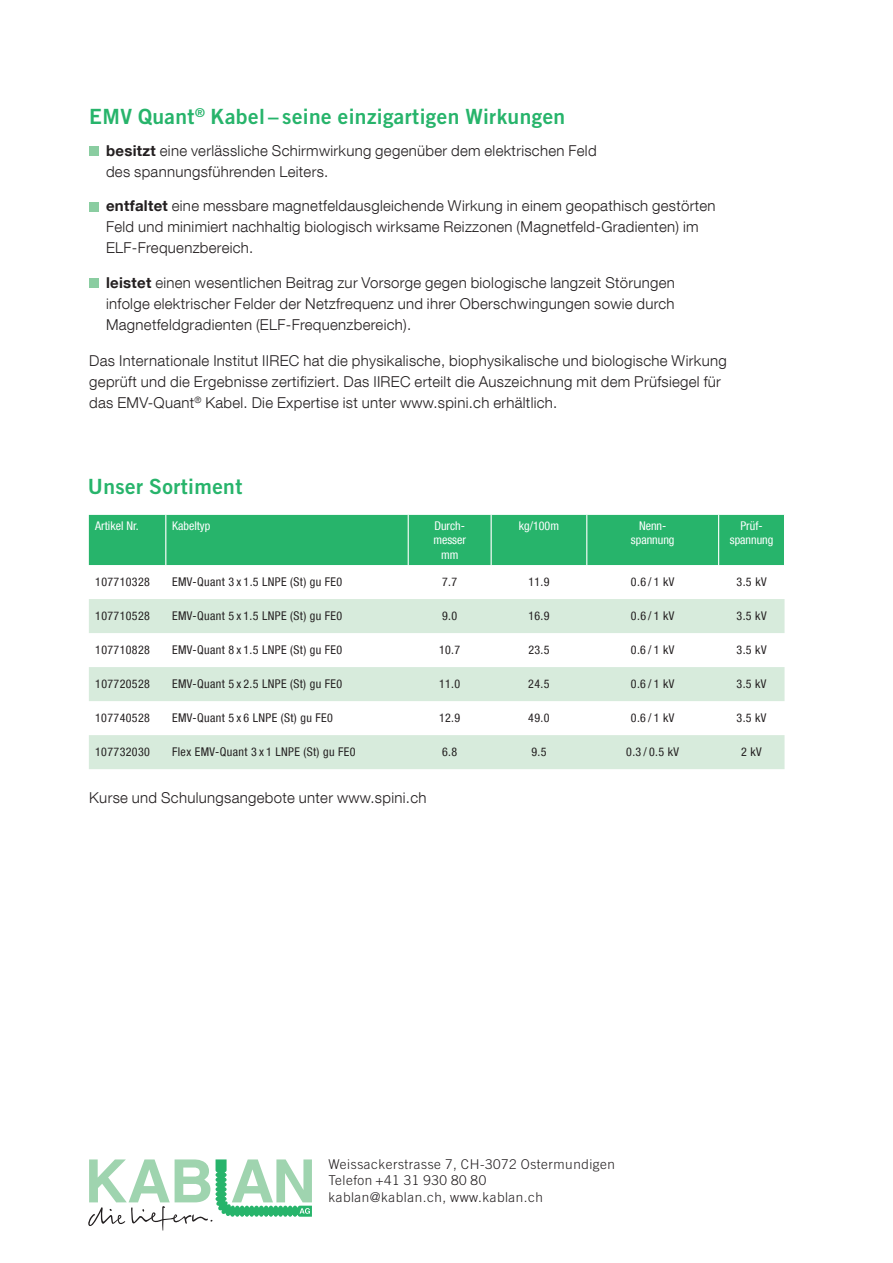
<style>
.page{position:relative;width:893px;height:1263px;background:#fff}
.page>*{position:absolute;margin:0;border:0;box-sizing:border-box;transform-origin:0 0}
.t1{font:21px "Trade Gothic Bold Two";letter-spacing:.02em;color:#27b46b}
.t2{font:300 15px/21px "Helvetica Neue LT Com";letter-spacing:.02em;color:#231f20}
.t3{font:300 13.5px/16.5px "Trade Gothic";letter-spacing:.04em;color:#231f20}
.t4{font:condensed 12px "Helvetica Neue LT Com";letter-spacing:.03em;color:#231f20}
.t5{font:condensed 12px/14.4px "Helvetica Neue LT Com";color:#fff;text-align:center}
.s1{font-weight:700}
</style>
<div class="page">
<div style="left:89px;top:515px;width:695px;height:50px;background:#27b46b"></div>
<svg style="left:89px;top:599px;width:695px;height:170px;fill:#d7ebdc"></svg>
<hr style="left:165px;top:515px;width:1px;height:50px;background:#fff">
<hr style="left:491px;top:515px;width:1px;height:50px;background:#fff">
<hr style="left:586px;top:515px;width:1px;height:50px;background:#fff">
<hr style="left:718px;top:515px;width:1px;height:50px;background:#fff">
<hr style="left:408px;top:515px;width:1px;height:50px;background:#fff">
<svg style="left:88px;top:1159px;width:224px;height:72px"></svg>
<div style="left:89px;top:147px;width:9px;height:9px;background:#8acda1"></div>
<div style="left:89px;top:202px;width:9px;height:9px;background:#8acda1"></div>
<div style="left:89px;top:279px;width:9px;height:9px;background:#8acda1"></div>
<h1 class="t1" style="left:89px;top:104px;width:477px">EMV Quant<sup>®</sup> Kabel – seine einzigartigen Wirkungen</h1>
<p class="t2" style="left:106px;top:140px;width:492px"><span class="s1">besitzt</span> eine verlässliche Schirmwirkung gegenüber dem elektrischen Feld des spannungsführenden Leiters.</p>
<p class="t2" style="left:106px;top:195px;width:611px"><span class="s1">entfaltet</span> eine messbare magnetfeldausgleichende Wirkung in einem geopathisch gestörten<br>Feld und minimiert nachhaltig biologisch wirksame Reizzonen (Magnetfeld-Gradienten) im<br>ELF-Frequenzbereich.</p>
<p class="t2" style="left:106px;top:272px;width:570px;text-align:justify"><span class="s1">leistet</span> einen wesentlichen Beitrag zur Vorsorge gegen biologische langzeit Störungen infolge elektrischer Felder der Netzfrequenz und ihrer Oberschwingungen sowie durch Magnetfeldgradienten (ELF-Frequenzbereich).</p>
<p class="t2" style="left:89px;top:350px;width:639px">Das Internationale Institut IIREC hat die physikalische, biophysikalische und biologische Wirkung geprüft und die Ergebnisse zertifiziert. Das IIREC erteilt die Auszeichnung mit dem Prüfsiegel für das EMV-Quant<sup>®</sup> Kabel. Die Expertise ist unter www.spini.ch erhältlich.</p>
<h1 class="t1" style="left:88px;top:474px;width:156px">Unser Sortiment</h1>
<p class="t5" style="left:95px;top:518px;width:45px">Artikel Nr.</p>
<p class="t5" style="left:172px;top:518px;width:40px">Kabeltyp</p>
<p class="t5" style="left:433px;top:518px;width:34px">Durch&shy;messer mm</p>
<p class="t5" style="left:519px;top:518px;width:42px">kg/100m</p>
<p class="t5" style="left:631px;top:518px;width:45px">Nenn&shy;spannung</p>
<p class="t5" style="left:730px;top:518px;width:45px">Prüf&shy;spannung</p>
<p class="t4" style="left:95px;top:575px;width:56px">107710328</p>
<p class="t4" style="left:172px;top:575px;width:172px">EMV-Quant 3 x 1.5 LNPE (St) gu FE0</p>
<p class="t4" style="left:442px;top:575px;width:17px">7.7</p>
<p class="t4" style="left:528px;top:575px;width:23px">11.9</p>
<p class="t4" style="left:631px;top:575px;width:45px">0.6 / 1 kV</p>
<p class="t4" style="left:737px;top:575px;width:31px">3.5 kV</p>
<p class="t4" style="left:95px;top:609px;width:56px">107710528</p>
<p class="t4" style="left:172px;top:609px;width:172px">EMV-Quant 5 x 1.5 LNPE (St) gu FE0</p>
<p class="t4" style="left:442px;top:609px;width:17px">9.0</p>
<p class="t4" style="left:528px;top:609px;width:23px">16.9</p>
<p class="t4" style="left:631px;top:609px;width:45px">0.6 / 1 kV</p>
<p class="t4" style="left:737px;top:609px;width:31px">3.5 kV</p>
<p class="t4" style="left:95px;top:643px;width:56px">107710828</p>
<p class="t4" style="left:172px;top:643px;width:172px">EMV-Quant 8 x 1.5 LNPE (St) gu FE0</p>
<p class="t4" style="left:439px;top:643px;width:23px">10.7</p>
<p class="t4" style="left:528px;top:643px;width:23px">23.5</p>
<p class="t4" style="left:631px;top:643px;width:45px">0.6 / 1 kV</p>
<p class="t4" style="left:737px;top:643px;width:31px">3.5 kV</p>
<p class="t4" style="left:95px;top:677px;width:56px">107720528</p>
<p class="t4" style="left:172px;top:677px;width:172px">EMV-Quant 5 x 2.5 LNPE (St) gu FE0</p>
<p class="t4" style="left:439px;top:677px;width:23px">11.0</p>
<p class="t4" style="left:528px;top:677px;width:23px">24.5</p>
<p class="t4" style="left:631px;top:677px;width:45px">0.6 / 1 kV</p>
<p class="t4" style="left:737px;top:677px;width:31px">3.5 kV</p>
<p class="t4" style="left:95px;top:711px;width:56px">107740528</p>
<p class="t4" style="left:172px;top:711px;width:162px">EMV-Quant 5 x 6 LNPE (St) gu FE0</p>
<p class="t4" style="left:439px;top:711px;width:23px">12.9</p>
<p class="t4" style="left:528px;top:711px;width:23px">49.0</p>
<p class="t4" style="left:631px;top:711px;width:45px">0.6 / 1 kV</p>
<p class="t4" style="left:737px;top:711px;width:31px">3.5 kV</p>
<p class="t4" style="left:95px;top:745px;width:56px">107732030</p>
<p class="t4" style="left:172px;top:745px;width:185px">Flex EMV-Quant 3 x 1 LNPE (St) gu FE0</p>
<p class="t4" style="left:442px;top:745px;width:17px">6.8</p>
<p class="t4" style="left:531px;top:745px;width:17px">9.5</p>
<p class="t4" style="left:626px;top:745px;width:54px">0.3 / 0.5 kV</p>
<p class="t4" style="left:741px;top:745px;width:22px">2 kV</p>
<p class="t2" style="left:89px;top:786px;width:339px">Kurse und Schulungsangebote unter www.spini.ch</p>
<p class="t3" style="left:328px;top:1156px;width:288px">Weissackerstrasse 7, CH-3072 Ostermundigen<br>Telefon +41 31 930 80 80<br>kablan@kablan.ch, www.kablan.ch</p>
</div>
